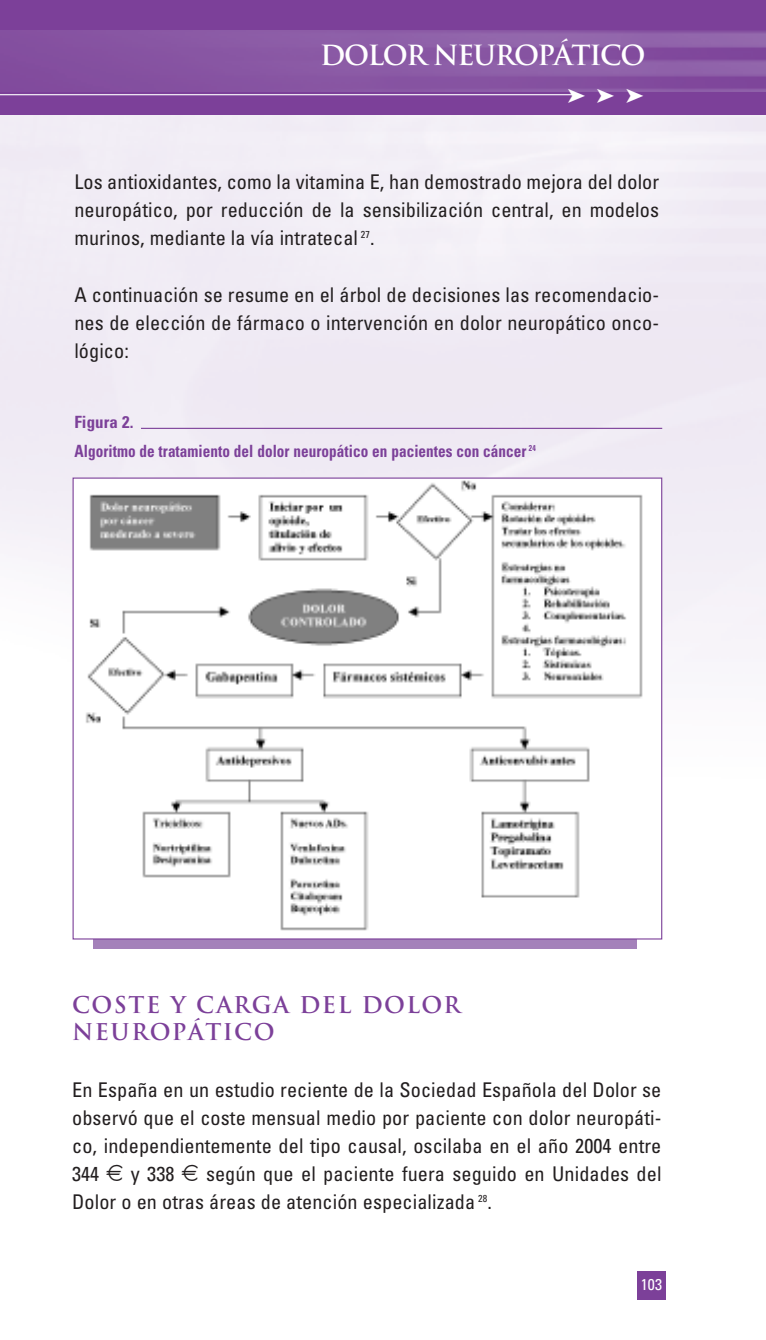
<style>
.page{position:relative;width:766px;height:1340px;background:#fff}
.page>*{position:absolute;margin:0;border:0;box-sizing:border-box;transform-origin:0 0}
.t1{font:700 27px "Trajan";letter-spacing:-.045em;color:#fff}
.t2{font:700 22.5px/27px "Trajan";letter-spacing:.065em;color:#7c4099}
.t3{font:20.47px "Zapf Dingbats ITC";color:#fff}
.t4{font:condensed 20.25px/28.1px "Univers";letter-spacing:.005em;color:#231f20;text-align:justify}
.t5{font:700 condensed 16.88px/29.2px "Univers";letter-spacing:.005em;color:#7c4099}
.t6{font:condensed 15.75px "Univers";color:#fff}
.s1{font-family:"Llaves";font-stretch:normal}
</style>
<div class="page">
<img style="left:0;top:115px;width:765px;height:834px">
<div style="left:637px;top:1270px;width:28px;height:29px;background:#7c4099"></div>
<div style="left:0;top:0;width:765px;height:115px;background:#7c4099"></div>
<img style="left:0;top:30px;width:765px;height:61px">
<hr style="left:0;top:94px;width:579px;height:1px;background:#fff">
<div style="left:93px;top:937px;width:543px;height:12px;background:#a481ba"></div>
<div style="left:73px;top:478px;width:588px;height:461px;background:#fff"></div>
<img style="left:85px;top:480px;width:558px;height:451px">
<hr style="left:141px;top:428px;width:521px;height:1px;background:#7c4099">
<h1 class="t1" style="left:320px;top:40px;width:327px">DOLOR NEUROPÁTICO</h1>
<p class="t3" style="left:567px;top:84px;width:78px">➤➤➤</p>
<p class="t4" style="left:74px;top:169px;width:586px">Los antioxidantes, como la vitamina E, han demostrado mejora del dolor neuropático, por reducción de la sensibilización central, en modelos murinos, mediante la vía intratecal <sup>27</sup>.</p>
<p class="t4" style="left:74px;top:282px;width:586px">A continuación se resume en el árbol de decisiones las recomendacio&shy;nes de elección de fármaco o intervención en dolor neuropático onco&shy;lógico:</p>
<p class="t5" style="left:74px;top:409px;width:462px">Figura 2.<br>Algoritmo de tratamiento del dolor neuropático en pacientes con cáncer <sup>24</sup></p>
<p class="t2" style="left:72px;top:992px;width:390px">COSTE Y CARGA DEL DOLOR<br>NEUROPÁTICO</p>
<p class="t4" style="left:72px;top:1077px;width:590px">En España en un estudio reciente de la Sociedad Española del Dolor se observó que el coste mensual medio por paciente con dolor neuropáti&shy;co, independientemente del tipo causal, oscilaba en el año 2004 entre 344 <span class="s1">e</span> y 338 <span class="s1">e</span> según que el paciente fuera seguido en Unidades del Dolor o en otras áreas de atención especializada <sup>28</sup>.</p>
<p class="t6" style="left:640px;top:1278px;width:23px">103</p>
</div>
